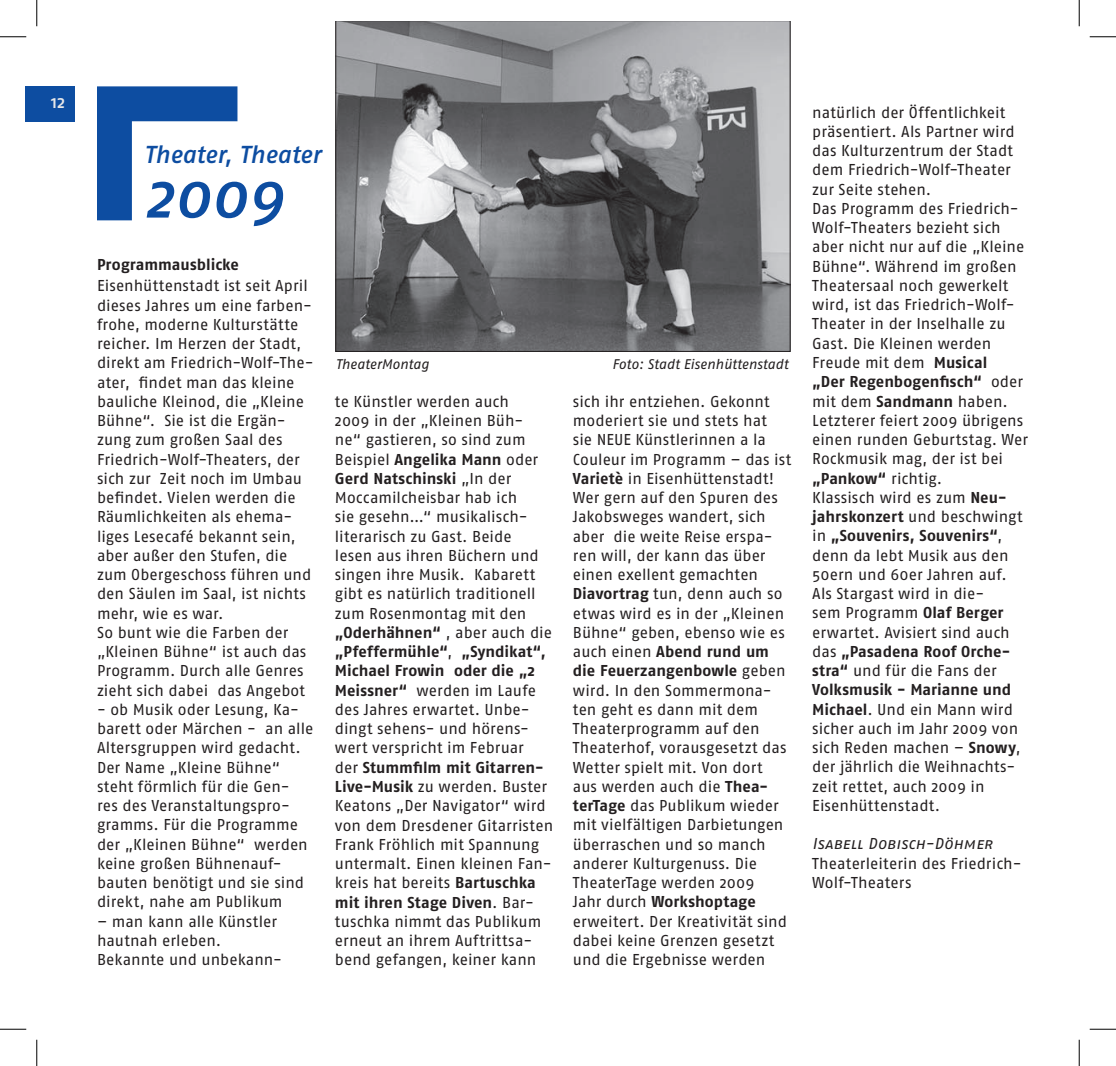
<style>
.page{position:relative;width:1116px;height:1066px;background:#fff}
.page>*{position:absolute;margin:0;border:0;box-sizing:border-box;transform-origin:0 0}
.t1{font:italic 63px "Fago No Med";color:#0d4da1}
.t2{font:italic 24.5px "Fago No Med";letter-spacing:.005em;color:#0d4da1}
.t3{font:17.5px "Fago No Med";color:#e6e7e9}
.t4{font:15.75px/19.2px "Fago No";color:#231f20}
.t5{font:15.75px "Fago No Regular Italic Caps";letter-spacing:-.005em;color:#231f20}
.t6{font:700 15.75px "Fago No";color:#231f20}
.t7{font:italic 14px "Fago No";letter-spacing:-.005em;color:#231f20}
.s1{font-weight:700}
</style>
<div class="page">
<div style="left:25px;top:86px;width:49px;height:36px;background:#0d4da1"></div>
<svg style="left:97px;top:86px;width:140px;height:134px"></svg>
<svg style="left:335px;top:22px;width:455px;height:330px;background:#7c7d7f"></svg>
<svg style="left:0;top:36px;width:26px;height:1px"></svg>
<svg style="left:1089px;top:36px;width:26px;height:1px"></svg>
<svg style="left:0;top:1029px;width:26px;height:1px"></svg>
<svg style="left:1089px;top:1029px;width:26px;height:1px"></svg>
<svg style="left:36px;top:0;width:1px;height:26px"></svg>
<svg style="left:36px;top:1039px;width:1px;height:27px"></svg>
<svg style="left:1078px;top:0;width:1px;height:26px"></svg>
<svg style="left:1078px;top:1039px;width:1px;height:27px"></svg>
<p class="t3" style="left:51px;top:92px;width:16px">12</p>
<h2 class="t2" style="left:144px;top:141px;width:180px">Theater, Theater</h2>
<h1 class="t1" style="left:144px;top:159px;width:141px">2009</h1>
<p class="t6" style="left:97px;top:255px;width:143px">Programmausblicke</p>
<p class="t4" style="left:97px;top:276px;width:218px">Eisenhüttenstadt ist seit April dieses Jahres um eine farben&shy;frohe, moderne Kulturstätte reicher. Im Herzen der Stadt, direkt am Friedrich-Wolf-The&shy;ater, findet man das kleine bauliche Kleinod, die „Kleine<br>Bühne“. Sie ist die Ergän&shy;zung zum großen Saal des<br>Friedrich-Wolf-Theaters, der sich zur Zeit noch im Umbau befindet. Vielen werden die<br>Räumlichkeiten als ehema&shy;liges Lesecafé bekannt sein, aber außer den Stufen, die zum Obergeschoss führen und den Säulen im Saal, ist nichts mehr, wie es war.<br>So bunt wie die Farben der „Kleinen Bühne“ ist auch das<br>Programm. Durch alle Genres zieht sich dabei das Angebot</p>
<p class="t4" style="left:97px;top:699px;width:218px">- ob Musik oder Lesung, Ka&shy;barett oder Märchen - an alle<br>Altersgruppen wird gedacht.<br>Der Name „Kleine Bühne“ steht förmlich für die Gen&shy;res des Veranstaltungspro&shy;gramms. Für die Programme der „Kleinen Bühne“ werden keine großen Bühnenauf&shy;bauten benötigt und sie sind direkt, nahe am Publikum</p>
<p class="t4" style="left:97px;top:911px;width:186px">– man kann alle Künstler hautnah erleben.<br>Bekannte und unbekann-</p>
<p class="t7" style="left:335px;top:356px;width:95px">TheaterMontag</p>
<p class="t7" style="left:612px;top:356px;width:178px">Foto: Stadt Eisenhüttenstadt</p>
<p class="t4" style="left:335px;top:392px;width:220px">te Künstler werden auch<br>2009 in der „Kleinen Büh&shy;ne“ gastieren, so sind zum<br>Beispiel <span class="s1">Angelika Mann</span> oder<br><span class="s1">Gerd Natschinski</span> „In der<br>Moccamilcheisbar hab ich<br>sie gesehn…“ musikalisch&shy;literarisch zu Gast. Beide<br>lesen aus ihren Büchern und singen ihre Musik. Kabarett gibt es natürlich traditionell zum Rosenmontag mit den <span class="s1">„Oderhähnen“</span> , aber auch die <span class="s1">„Pfeffermühle“</span>, <span class="s1">„Syndikat“,<br>Michael Frowin oder die „2<br>Meissner“</span> werden im Laufe des Jahres erwartet. Unbe&shy;dingt sehens- und hörens&shy;wert verspricht im Februar<br>der <span class="s1">Stummfilm mit Gitarren-<br>Live-Musik</span> zu werden. Buster<br>Keatons „Der Navigator“ wird von dem Dresdener Gitarristen<br>Frank Fröhlich mit Spannung untermalt. Einen kleinen Fan&shy;kreis hat bereits <span class="s1">Bartuschka mit ihren Stage Diven</span>. Bar&shy;tuschka nimmt das Publikum erneut an ihrem Auftrittsa&shy;bend gefangen, keiner kann</p>
<p class="t4" style="left:573px;top:391px;width:220px">sich ihr entziehen. Gekonnt moderiert sie und stets hat<br>sie NEUE Künstlerinnen a la<br>Couleur im Programm – das ist<br><span class="s1">Varietè</span> in Eisenhüttenstadt!<br>Wer gern auf den Spuren des<br>Jakobsweges wandert, sich aber die weite Reise erspa&shy;ren will, der kann das über einen exellent gemachten<br><span class="s1">Diavortrag</span> tun, denn auch so etwas wird es in der „Kleinen<br>Bühne“ geben, ebenso wie es auch einen <span class="s1">Abend rund um die Feuerzangenbowle</span> geben wird. In den Sommermona&shy;ten geht es dann mit dem<br>Theaterprogramm auf den<br>Theaterhof, vorausgesetzt das<br>Wetter spielt mit. Von dort<br>aus werden auch die <span class="s1">Thea&shy;terTage</span> das Publikum wieder mit vielfältigen Darbietungen überraschen und so manch anderer Kulturgenuss. Die<br>TheaterTage werden 2009<br>Jahr durch <span class="s1">Workshoptage </span>erweitert. Der Kreativität sind dabei keine Grenzen gesetzt und die Ergebnisse werden</p>
<p class="t4" style="left:812px;top:102px;width:217px">natürlich der Öffentlichkeit präsentiert. Als Partner wird das Kulturzentrum der Stadt dem Friedrich-Wolf-Theater zur Seite stehen.<br>Das Programm des Friedrich-<br>Wolf-Theaters bezieht sich aber nicht nur auf die „Kleine<br>Bühne“. Während im großen<br>Theatersaal noch gewerkelt wird, ist das Friedrich-Wolf-<br>Theater in der Inselhalle zu<br>Gast. Die Kleinen werden<br>Freude mit dem <span class="s1">Musical<br>„Der Regenbogenfisch“</span> oder mit dem <span class="s1">Sandmann</span> haben.<br>Letzterer feiert 2009 übrigens einen runden Geburtstag. Wer<br>Rockmusik mag, der ist bei <span class="s1">„Pankow“</span> richtig.<br>Klassisch wird es zum <span class="s1">Neu&shy;jahrskonzert</span> und beschwingt in <span class="s1">„Souvenirs, Souvenirs“</span>, denn da lebt Musik aus den<br>50ern und 60er Jahren auf.<br>Als Stargast wird in die-<br>sem Programm <span class="s1">Olaf Berger </span>erwartet. Avisiert sind auch das <span class="s1">„Pasadena Roof Orche&shy;stra“</span> und für die Fans der<br><span class="s1">Volksmusik - Marianne und<br>Michael</span>. Und ein Mann wird sicher auch im Jahr 2009 von sich Reden machen – <span class="s1">Snowy</span>, der jährlich die Weihnachts&shy;zeit rettet, auch 2009 in<br>Eisenhüttenstadt.</p>
<p class="t5" style="left:812px;top:835px;width:182px">Isabell Dobisch-Döhmer</p>
<p class="t4" style="left:812px;top:853px;width:211px">Theaterleiterin des Friedrich-<br>Wolf-Theaters</p>
</div>
